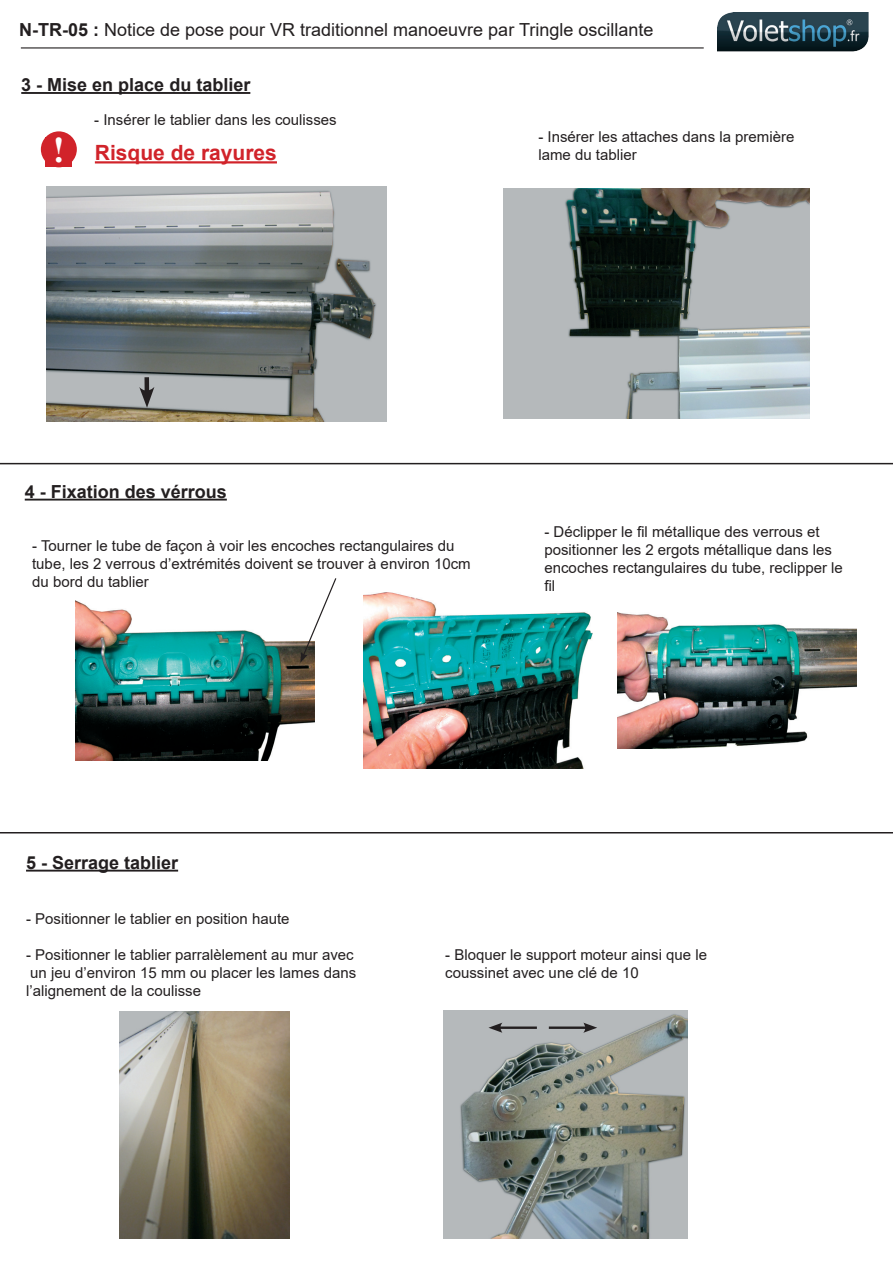
<style>
.page{position:relative;width:893px;height:1263px;background:#fff}
.page>*{position:absolute;margin:0;border:0;box-sizing:border-box;transform-origin:0 0}
.t1{font:700 21px "Arial";color:#d1232a}
.t2{font:18px "Arial";color:#231f20}
.t3{font:700 18px "Arial";color:#231f20}
.t4{font:15px/18px "Arial";color:#231f20}
.s1{font-weight:700}
.s2{font-family:"Times New Roman";font-size:36px;color:#fff}
</style>
<div class="page">
<hr style="left:21px;top:47px;width:683px;height:2px;background:#231f20">
<img style="left:718px;top:13px;width:151px;height:39px">
<hr style="left:21px;top:92px;width:229px;height:2px;background:#231f20">
<img style="left:47px;top:186px;width:340px;height:235px">
<div style="left:144px;top:377px;width:5px;height:18px;background:#231f20"></div>
<svg style="left:139px;top:387px;width:15px;height:21px"></svg>
<img style="left:503px;top:189px;width:307px;height:230px">
<hr style="left:0;top:463px;width:893px;height:1px;background:#231f20">
<hr style="left:25px;top:499px;width:202px;height:1px;background:#231f20">
<div style="left:41px;top:131px;width:36px;height:36px;background:#d1232a;border-radius:50%"></div>
<div style="left:45px;top:137px;width:27px;height:29px;background:#d1232a"></div>
<hr style="left:95px;top:161px;width:182px;height:2px;background:#d1232a">
<img style="left:119px;top:1011px;width:170px;height:227px">
<img style="left:444px;top:1010px;width:243px;height:229px">
<hr style="left:26px;top:870px;width:152px;height:1px;background:#231f20">
<hr style="left:498px;top:1026px;width:39px;height:3px;background:#231f20">
<svg style="left:488px;top:1022px;width:14px;height:11px"></svg>
<hr style="left:549px;top:1026px;width:39px;height:3px;background:#231f20">
<svg style="left:583px;top:1022px;width:14px;height:11px"></svg>
<hr style="left:0;top:832px;width:893px;height:1px;background:#231f20">
<img style="left:75px;top:600px;width:240px;height:161px">
<img style="left:363px;top:592px;width:230px;height:177px">
<img style="left:617px;top:612px;width:240px;height:137px">
<svg style="left:300px;top:578px;width:37px;height:85px"></svg>
<p class="t2" style="left:19px;top:17px;width:636px"><span class="s1">N-TR-05 :</span> Notice de pose pour VR traditionnel manoeuvre par Tringle oscillante</p>
<p class="t3" style="left:21px;top:72px;width:231px">3 - Mise en place du tablier</p>
<p class="t4" style="left:94px;top:110px;width:244px">- Insérer le tablier dans les coulisses</p>
<p class="t4" style="left:538px;top:128px;width:257px">- Insérer les attaches dans la première lame du tablier</p>
<h1 class="t1" style="left:53px;top:138px;width:226px"><span class="s2">!</span> Risque de rayures</h1>
<p class="t3" style="left:25px;top:479px;width:204px">4 - Fixation des vérrous</p>
<p class="t4" style="left:32px;top:537px;width:440px">- Tourner le tube de façon à voir les encoches rectangulaires du tube, les 2 verrous d’extrémités doivent se trouver à environ 10cm du bord du tablier</p>
<p class="t4" style="left:544px;top:523px;width:300px">- Déclipper le fil métallique des verrous et positionner les 2 ergots métallique dans les encoches rectangulaires du tube, reclipper le fil</p>
<p class="t3" style="left:26px;top:850px;width:154px">5 - Serrage tablier</p>
<p class="t4" style="left:26px;top:910px;width:265px">- Positionner le tablier en position haute</p>
<p class="t4" style="left:26px;top:945px;width:332px">- Positionner le tablier parralèlement au mur avec un jeu d’environ 15 mm ou placer les lames dans l’alignement de la coulisse</p>
<p class="t4" style="left:445px;top:945px;width:263px">- Bloquer le support moteur ainsi que le coussinet avec une clé de 10</p>
</div>
